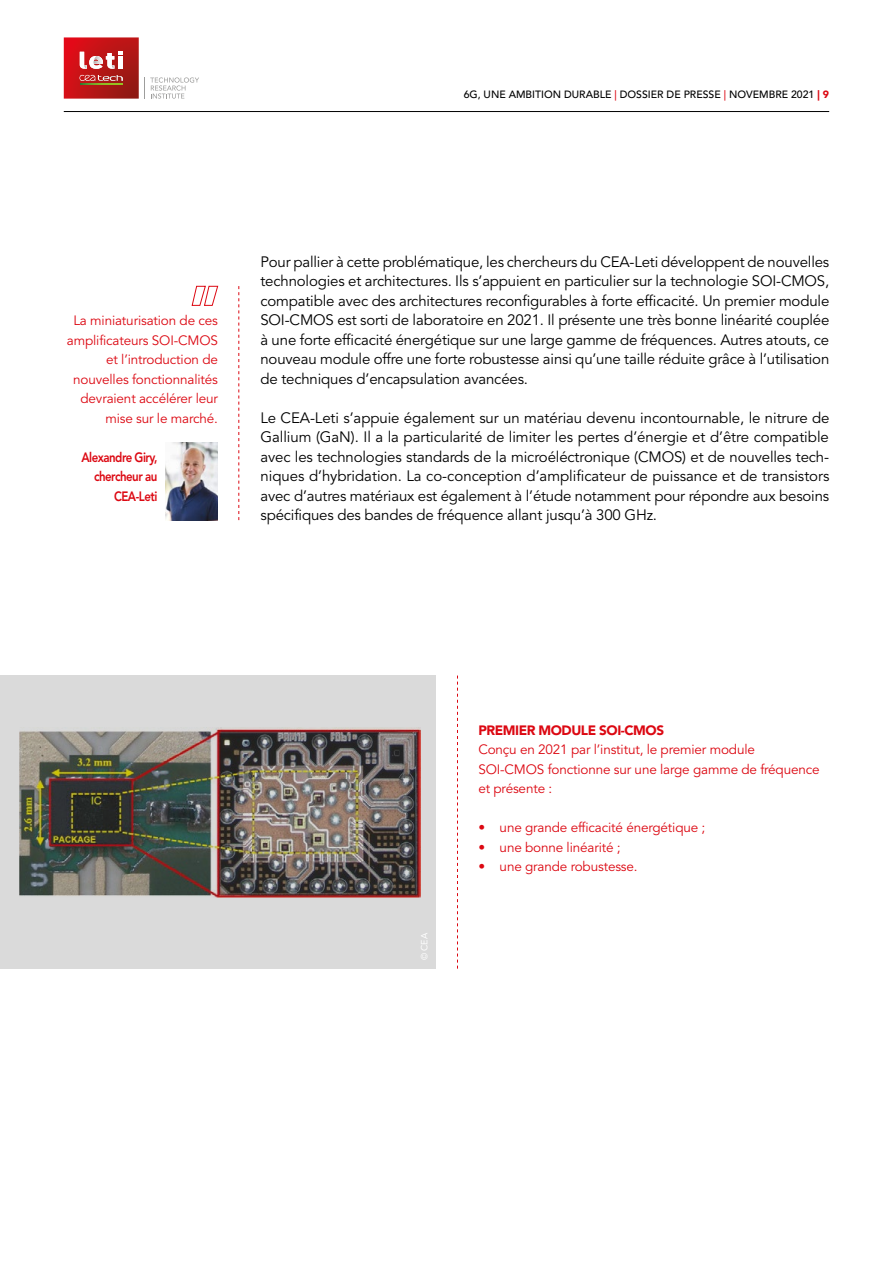
<style>
.page{position:relative;width:893px;height:1263px;background:#fff}
.page>*{position:absolute;margin:0;border:0;box-sizing:border-box;transform-origin:0 0}
.TXT_courant_FR{font:15px/19.5px "Avenir LT Std";letter-spacing:-.01em;color:#000;text-align:justify}
.TXT_ENCART_DTE{font:13.5px/19.5px "Avenir LT Std";letter-spacing:-.01em;color:#dc0812;text-align:right}
.TITRE_ENCART_GCHE{font:13.5px/19.5px "Avenir LT Std";letter-spacing:-.01em;color:#dc0812}
.Citation_signature_G{font:800 13.5px/19.5px "Avenir LT Std";letter-spacing:-.04em;color:#dc0812;text-align:right;scale:.85 1}
.t1{font:500 10.5px "Avenir LT Std";color:#000}
.CREDIT{font:9px "Avenir LT Std";color:#fff}
.s1{color:#dc0812}
.s2{font-weight:900;color:#dc0812}
.s3{font-weight:900}
</style>
<div class="page">
<svg style="left:64px;top:37px;width:135px;height:62px"></svg>
<img style="left:166px;top:442px;width:52px;height:78px">
<div style="left:0;top:675px;width:436px;height:294px;background:#dadada"></div>
<img style="left:20px;top:728px;width:401px;height:170px">
<hr style="left:64px;top:111px;width:765px;height:1px;background:#000">
<svg style="left:457px;top:675px;width:1px;height:294px"></svg>
<svg style="left:238px;top:286px;width:1px;height:234px"></svg>
<svg style="left:192px;top:286px;width:26px;height:20px"></svg>
<p class="t1" style="left:464px;top:89px;width:367px">6G, UNE AMBITION DURABLE <span class="s1">|</span> DOSSIER DE PRESSE <span class="s1">|</span> NOVEMBRE 2021 <span class="s2">| 9</span></p>
<p class="TXT_ENCART_DTE" style="left:67px;top:311px;width:153px">La miniaturisation de ces amplificateurs SOI-CMOS et l’introduction de nouvelles fonctionnalités devraient accélérer leur mise sur le marché.</p>
<p class="Citation_signature_G" style="left:81px;top:447px;width:91px">Alexandre Giry, chercheur au<br>CEA-Leti</p>
<p class="TXT_courant_FR" style="left:260px;top:252px;width:570px">Pour pallier à cette problématique, les chercheurs du CEA-Leti développent de nouvelles technologies et architectures. Ils s’appuient en particulier sur la technologie SOI-CMOS, compatible avec des architectures reconfigurables à forte efficacité. Un premier module SOI-CMOS est sorti de laboratoire en 2021. Il présente une très bonne linéarité couplée à une forte efficacité énergétique sur une large gamme de fréquences. Autres atouts, ce nouveau module offre une forte robustesse ainsi qu’une taille réduite grâce à l’utilisation de techniques d’encapsulation avancées.</p>
<p class="TXT_courant_FR" style="left:260px;top:408px;width:571px">Le CEA-Leti s’appuie également sur un matériau devenu incontournable, le nitrure de Gallium (GaN). Il a la particularité de limiter les pertes d’énergie et d’être compatible avec les technologies standards de la microéléctronique (CMOS) et de nouvelles tech&shy;niques d’hybridation. La co-conception d’amplificateur de puissance et de transistors avec d’autres matériaux est également à l’étude notamment pour répondre aux besoins spécifiques des bandes de fréquence allant jusqu’à 300 GHz.</p>
<p class="CREDIT" style="left:419px;top:960px;width:29px;rotate:-90deg">© CEA</p>
<p class="TITRE_ENCART_GCHE" style="left:478px;top:721px;width:343px"><span class="s3">PREMIER MODULE SOI-CMOS<br></span>Conçu en 2021 par l’institut, le premier module SOI-CMOS fonctionne sur une large gamme de fréquence et présente :</p>
<p class="TXT_ENCART_DTE" style="left:478px;top:818px;width:228px">• une grande efficacité énergétique ;</p>
<p class="TXT_ENCART_DTE" style="left:478px;top:838px;width:144px">• une bonne linéarité ;</p>
<p class="TXT_ENCART_DTE" style="left:478px;top:857px;width:161px">• une grande robustesse.</p>
</div>
